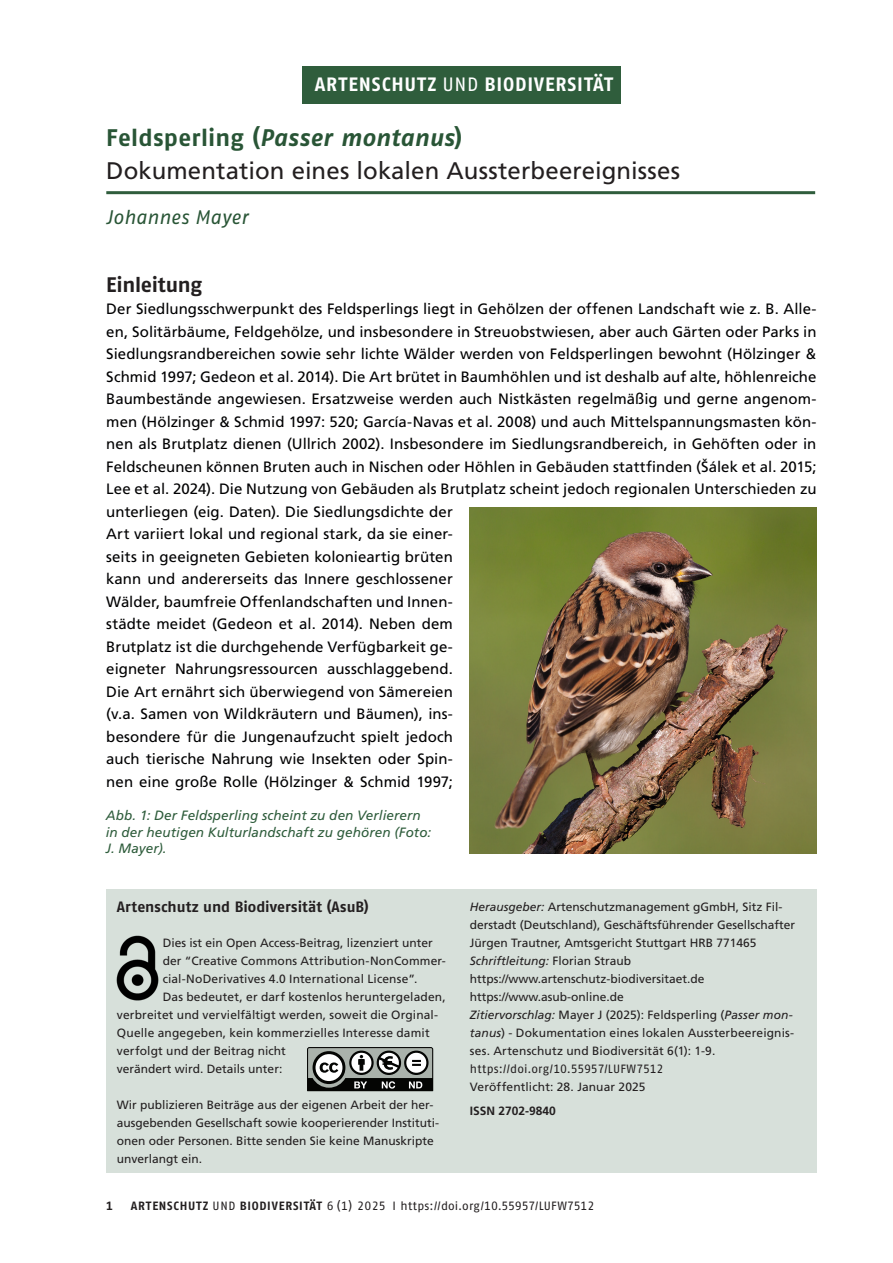
<style>
.page{position:relative;width:893px;height:1263px;background:#fff}
.page>*{position:absolute;margin:0;border:0;box-sizing:border-box;transform-origin:0 0}
.t1{font:24px "Frutiger LT Pro";letter-spacing:.005em;color:#231f20}
.t2{font:700 24px "Fago No Tf";letter-spacing:.015em;color:#295536}
.t3{font:700 21px "Fago No Tf";letter-spacing:-.015em;color:#231f20}
.t4{font:italic 19.65px "Fago No Tf";color:#295536}
.t5{font:700 19.35px "Fago No Tf";letter-spacing:.045em;color:#fff}
.t6{font:15px/22.5px "Frutiger LT Pro";letter-spacing:.005em;color:#000002}
.t7{font:700 15px "Fago No Tf";letter-spacing:.005em;color:#231f20}
.t8{font:italic 13.5px/16.5px "Frutiger LT Pro";letter-spacing:.01em;color:#2f5d3c}
.t9{font:12px/18px "Frutiger LT Pro";color:#231f20}
.t10{font:12px "Fago No Tf";letter-spacing:.01em;color:#231f20}
.t11{font:700 12px "Fago No Tf";letter-spacing:.06em;color:#231f20}
.t12{font:700 12px "Frutiger LT Pro";color:#231f20}
.s1{font-weight:400}
.s2{font-style:italic}
</style>
<div class="page">
<div style="left:106px;top:889px;width:710px;height:283px;background:#d7e0da"></div>
<img style="left:117px;top:936px;width:41px;height:64px">
<svg style="left:307px;top:1047px;width:127px;height:45px;background:#747774"></svg>
<div style="left:302px;top:66px;width:319px;height:38px;background:#2f5d3c"></div>
<hr style="left:106px;top:191px;width:709px;height:3px;background:#2f5d3c">
<img style="left:470px;top:507px;width:346px;height:346px">
<p class="t5" style="left:315px;top:73px;width:300px">ARTENSCHUTZ <span class="s1">UND</span> BIODIVERSITÄT</p>
<p class="t2" style="left:106px;top:123px;width:357px">Feldsperling (<span class="s2">Passer montanus</span>)</p>
<p class="t1" style="left:106px;top:156px;width:575px">Dokumentation eines lokalen Aussterbeereignisses</p>
<p class="t4" style="left:106px;top:206px;width:143px">Johannes Mayer</p>
<p class="t3" style="left:106px;top:272px;width:98px">Einleitung</p>
<p class="t6" style="left:106px;top:298px;width:712px">Der Siedlungsschwerpunkt des Feldsperlings liegt in Gehölzen der offenen Landschaft wie z. B. Alle&shy;en, Solitärbäume, Feldgehölze, und insbesondere in Streuobstwiesen, aber auch Gärten oder Parks in Siedlungsrandbereichen sowie sehr lichte Wälder werden von Feldsperlingen bewohnt (Hölzinger &amp; Schmid 1997; Gedeon et al. 2014). Die Art brütet in Baumhöhlen und ist deshalb auf alte, höhlenreiche Baumbestände angewiesen. Ersatzweise werden auch Nistkästen regelmäßig und gerne angenom&shy;men (Hölzinger &amp; Schmid 1997: 520; García-Navas et al. 2008) und auch Mittelspannungsmasten kön&shy;nen als Brutplatz dienen (Ullrich 2002). Insbesondere im Siedlungsrandbereich, in Gehöften oder in Feldscheunen können Bruten auch in Nischen oder Höhlen in Gebäuden stattfinden (Šálek et al. 2015; Lee et al. 2024). Die Nutzung von Gebäuden als Brutplatz scheint jedoch regionalen Unterschieden zu unterliegen (eig. Daten). Die Siedlungsdichte der<br>Art variiert lokal und regional stark, da sie einer-<br>seits in geeigneten Gebieten kolonieartig brüten<br>kann und andererseits das Innere geschlossener<br>Wälder, baumfreie Offenlandschaften und Innen-<br>städte meidet (Gedeon et al. 2014). Neben dem<br>Brutplatz ist die durchgehende Verfügbarkeit ge-<br>eigneter Nahrungsressourcen ausschlaggebend.<br>Die Art ernährt sich überwiegend von Sämereien<br>(v.a. Samen von Wildkräutern und Bäumen), ins-<br>besondere für die Jungenaufzucht spielt jedoch<br>auch tierische Nahrung wie Insekten oder Spin-<br>nen eine große Rolle (Hölzinger &amp; Schmid 1997;</p>
<p class="t8" style="left:106px;top:807px;width:327px">Abb. 1: Der Feldsperling scheint zu den Verlierern in der heutigen Kulturlandschaft zu gehören (Foto:<br>J. Mayer).</p>
<p class="t7" style="left:117px;top:898px;width:253px">Artenschutz und Biodiversität (AsuB)</p>
<p class="t9" style="left:163px;top:934px;width:272px">Dies ist ein Open Access-Beitrag, lizenziert unter</p>
<p class="t9" style="left:163px;top:952px;width:285px">der “Creative Commons Attribution-NonCommer-</p>
<p class="t9" style="left:163px;top:970px;width:256px">cial-NoDerivatives 4.0 International License”.</p>
<p class="t9" style="left:163px;top:988px;width:285px">Das bedeutet, er darf kostenlos heruntergeladen,</p>
<p class="t9" style="left:117px;top:1006px;width:323px">verbreitet und vervielfältigt werden, soweit die Orginal-</p>
<p class="t9" style="left:117px;top:1024px;width:314px">Quelle angegeben, kein kommerzielles Interesse damit</p>
<p class="t9" style="left:117px;top:1042px;width:171px">verfolgt und der Beitrag nicht</p>
<p class="t9" style="left:117px;top:1060px;width:167px">verändert wird. Details unter:</p>
<p class="t9" style="left:117px;top:1096px;width:324px">Wir publizieren Beiträge aus der eigenen Arbeit der her&shy;ausgebenden Gesellschaft sowie kooperierender Instituti&shy;onen oder Personen. Bitte senden Sie keine Manuskripte unverlangt ein.</p>
<p class="t9" style="left:470px;top:897px;width:327px"><span class="s2">Herausgeber:</span> Artenschutzmanagement gGmbH, Sitz Fil&shy;derstadt (Deutschland), Geschäftsführender Gesellschafter Jürgen Trautner, Amtsgericht Stuttgart HRB 771465<br><span class="s2">Schriftleitung:</span> Florian Straub https://www.artenschutz-biodiversitaet.de https://www.asub-online.de<br><span class="s2">Zitiervorschlag:</span> Mayer J (2025): Feldsperling (<span class="s2">Passer mon&shy;tanus</span>) - Dokumentation eines lokalen Aussterbeereignis&shy;ses. Artenschutz und Biodiversität 6(1): 1-9.</p>
<p class="t10" style="left:470px;top:1061px;width:195px">https://doi.org/10.55957/LUFW7512</p>
<p class="t9" style="left:470px;top:1077px;width:177px">Veröffentlicht: 28. Januar 2025</p>
<p class="t12" style="left:470px;top:1103px;width:88px">ISSN 2702-9840</p>
<p class="t11" style="left:131px;top:1199px;width:257px">ARTENSCHUTZ <span class="s1">UND</span> BIODIVERSITÄT <span class="s1">6 (1) 2025</span></p>
<p class="t11" style="left:106px;top:1199px;width:8px">1</p>
<p class="t10" style="left:392px;top:1199px;width:203px">I https://doi.org/10.55957/LUFW7512</p>
</div>
